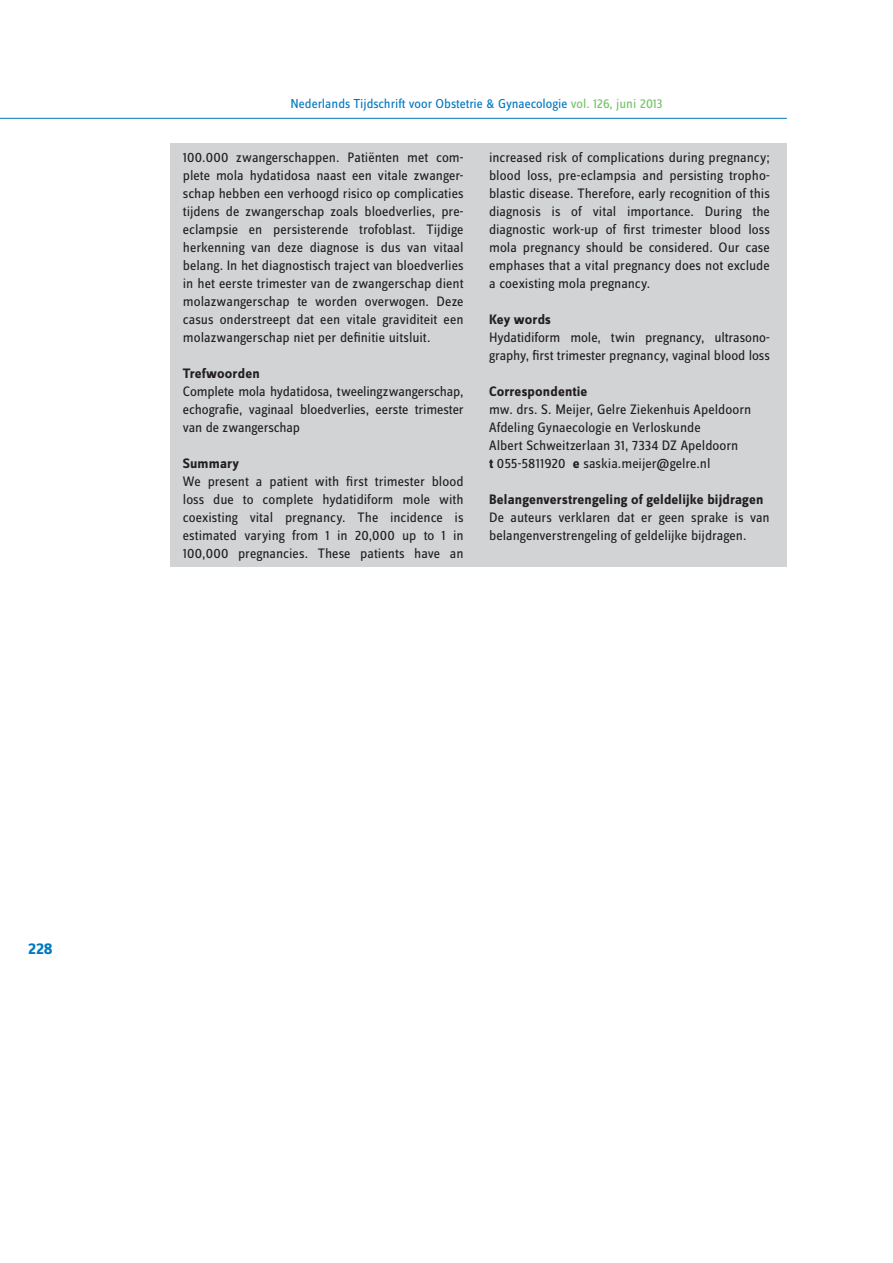
<style>
.page{position:relative;width:893px;height:1263px;background:#fff}
.page>*{position:absolute;margin:0;border:0;box-sizing:border-box;transform-origin:0 0}
.t1{font:700 16.5px "Zine Sans Dis";color:#0079c1}
.t2{font:14.25px/18px "Zine Sans Dis";color:#231f20;text-align:justify}
.t3{font:700 14.25px "Zine Sans Dis";letter-spacing:.01em;color:#231f20}
.t4{font:13.5px "Zine Sans Dis";color:#0079c1}
.s1{color:#73c167}
.s2{font-weight:700}
</style>
<div class="page">
<hr style="left:0;top:118px;width:787px;height:1px;background:#0079c1">
<div style="left:170px;top:144px;width:617px;height:423px;background:#d1d3d4"></div>
<p class="t4" style="left:291px;top:97px;width:373px">Nederlands Tijdschrift voor Obstetrie &amp; Gynaecologie <span class="s1">vol. 126, juni 2013</span></p>
<p class="t2" style="left:183px;top:149px;width:282px">100.000 zwangerschappen. Patiënten met com&shy;plete mola hydatidosa naast een vitale zwanger&shy;schap hebben een verhoogd risico op complicaties tijdens de zwangerschap zoals bloedverlies, pre&shy;eclampsie en persisterende trofoblast. Tijdige herkenning van deze diagnose is dus van vitaal belang. In het diagnostisch traject van bloedverlies in het eerste trimester van de zwangerschap dient molazwangerschap te worden overwogen. Deze casus onderstreept dat een vitale graviditeit een molazwangerschap niet per definitie uitsluit.</p>
<p class="t3" style="left:183px;top:366px;width:78px">Trefwoorden</p>
<p class="t2" style="left:183px;top:383px;width:282px">Complete mola hydatidosa, tweelingzwangerschap, echografie, vaginaal bloedverlies, eerste trimester van de zwangerschap</p>
<p class="t3" style="left:183px;top:456px;width:58px">Summary</p>
<p class="t2" style="left:183px;top:473px;width:282px">We present a patient with first trimester blood loss due to complete hydatidiform mole with coexisting vital pregnancy. The incidence is estimated varying from 1 in 20,000 up to 1 in 100,000 pregnancies. These patients have an</p>
<p class="t2" style="left:489px;top:149px;width:282px">increased risk of complications during pregnancy; blood loss, pre-eclampsia and persisting tropho&shy;blastic disease. Therefore, early recognition of this diagnosis is of vital importance. During the diagnostic work-up of first trimester blood loss mola pregnancy should be considered. Our case emphases that a vital pregnancy does not exclude a coexisting mola pregnancy.</p>
<p class="t3" style="left:489px;top:312px;width:63px">Key words</p>
<p class="t2" style="left:489px;top:329px;width:282px">Hydatidiform mole, twin pregnancy, ultrasono&shy;graphy, first trimester pregnancy, vaginal blood loss</p>
<p class="t3" style="left:489px;top:384px;width:100px">Correspondentie</p>
<p class="t2" style="left:489px;top:401px;width:264px;text-align:left">mw. drs. S. Meijer, Gelre Ziekenhuis Apeldoorn Afdeling Gynaecologie en Verloskunde<br>Albert Schweitzerlaan 31, 7334 DZ Apeldoorn<br><span class="s2">t</span> 055-5811920 <span class="s2">e</span> saskia.meijer@gelre.nl</p>
<p class="t3" style="left:489px;top:492px;width:276px">Belangenverstrengeling of geldelijke bijdragen</p>
<p class="t2" style="left:489px;top:509px;width:282px">De auteurs verklaren dat er geen sprake is van belangenverstrengeling of geldelijke bijdragen.</p>
<p class="t1" style="left:28px;top:940px;width:26px">228</p>
</div>
